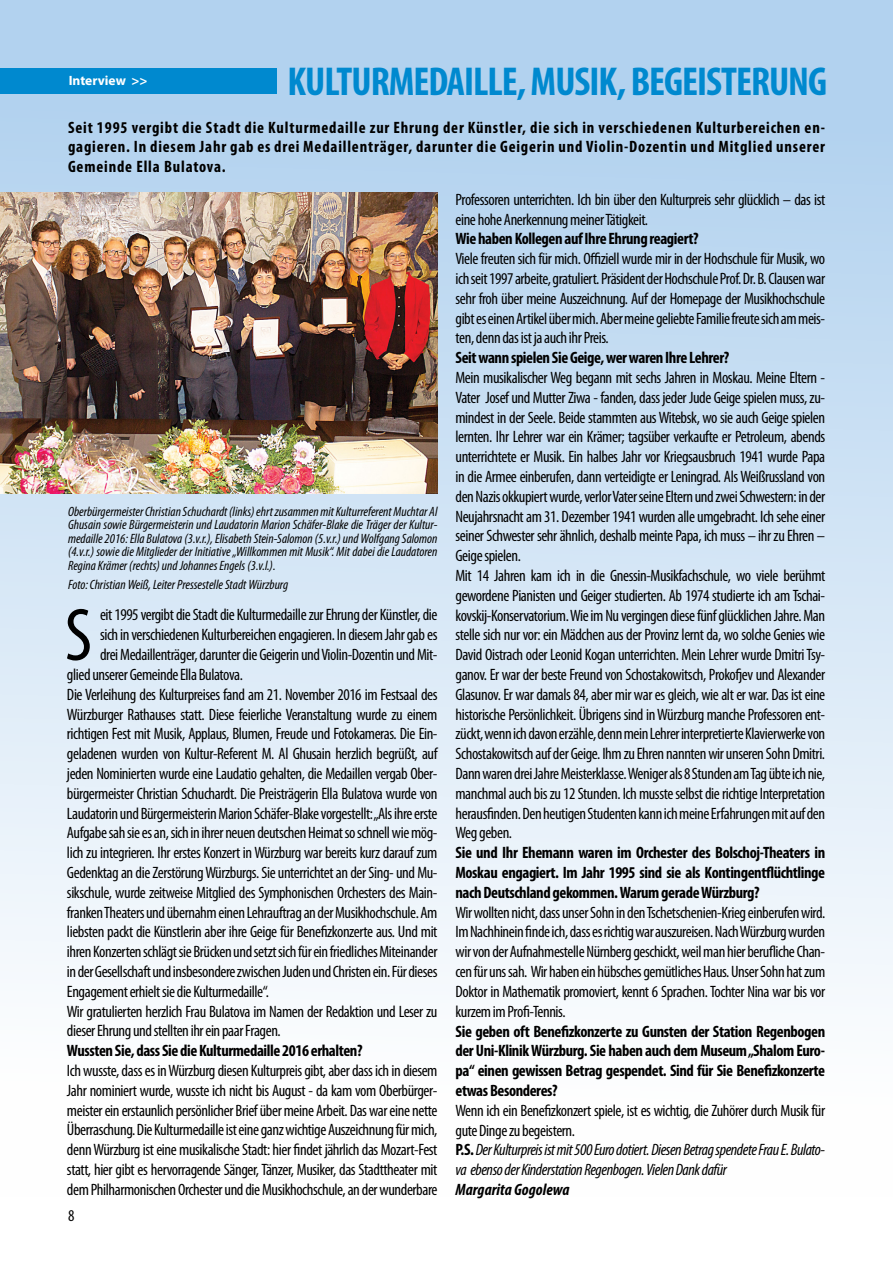
<style>
.page{position:relative;width:893px;height:1263px;background:#fff}
.page>*{position:absolute;margin:0;border:0;box-sizing:border-box;transform-origin:0 0}
.t1{font:condensed 75.3px "Myriad Pro";color:#000}
.t2{font:700 condensed 40.5px "Myriad Pro";letter-spacing:-.025em;color:#0089cf}
.t3{font:condensed 16.5px/19.8px "Myriad Pro";letter-spacing:-.025em;color:#000;text-align:justify}
.t4{font:700 condensed 16.5px/19.8px "Myriad Pro";letter-spacing:-.025em;color:#000;text-align:justify}
.t5{font:italic condensed 16.5px/19.8px "Myriad Pro";letter-spacing:-.025em;color:#000}
.t6{font:italic 700 condensed 16.5px "Myriad Pro";color:#000}
.t7{font:italic condensed 13.5px/13.5px "Myriad Pro";color:#000;text-align:justify}
.t8{font:700 13.5px "Myriad Pro";color:#fff}
.s1{font-style:normal}
.s2{font-weight:700;font-style:normal}
</style>
<div class="page">
<div style="left:0;top:0;width:892px;height:1197px;background:linear-gradient(to bottom,#abceed,#fff)"></div>
<div style="left:0;top:68px;width:276px;height:26px;background:#0089cf"></div>
<img style="left:0;top:193px;width:437px;height:300px">
<h2 class="t2" style="left:288px;top:59px;width:541px">KULTURMEDAILLE, MUSIK, BEGEISTERUNG</h2>
<p class="t4" style="left:68px;top:117px;width:758px">Seit 1995 vergibt die Stadt die Kulturmedaille zur Ehrung der Künstler, die sich in verschiedenen Kulturbereichen en&shy;gagieren. In diesem Jahr gab es drei Medaillenträger, darunter die Geigerin und Violin-Dozentin und Mitglied unserer Gemeinde Ella Bulatova.</p>
<p class="t8" style="left:69px;top:72px;width:80px">Interview &gt;&gt;</p>
<p class="t7" style="left:68px;top:505px;width:371px">Oberbürgermeister Christian Schuchardt (links) ehrt zusammen mit Kulturreferent Muchtar Al Ghusain sowie Bürgermeisterin und Laudatorin Marion Schäfer-Blake die Träger der Kultur&shy;medaille 2016: Ella Bulatova (3.v.r.), Elisabeth Stein-Salomon (5.v.r.) und Wolfgang Salomon (4.v.r.) sowie die Mitglieder der Initiative „Willkommen mit Musik“. Mit dabei die Laudatoren Regina Krämer (rechts) und Johannes Engels (3.v.l.).</p>
<p class="t7" style="left:68px;top:578px;width:222px">Foto: Christian Weiß, Leiter Pressestelle Stadt Würzburg</p>
<h1 class="t1" style="left:65px;top:594px;width:29px">S</h1>
<p class="t3" style="left:100px;top:605px;width:339px">eit 1995 vergibt die Stadt die Kulturmedaille zur Ehrung der Künstler, die</p>
<p class="t3" style="left:100px;top:625px;width:339px">sich in verschiedenen Kulturbereichen engagieren. In diesem Jahr gab es</p>
<p class="t3" style="left:100px;top:645px;width:339px">drei Medaillenträger, darunter die Geigerin und Violin-Dozentin und Mit-</p>
<p class="t3" style="left:67px;top:665px;width:178px">glied unserer Gemeinde Ella Bulatova.</p>
<p class="t3" style="left:67px;top:685px;width:372px">Die Verleihung des Kulturpreises fand am 21. November 2016 im Festsaal des</p>
<p class="t3" style="left:67px;top:704px;width:372px">Würzburger Rathauses statt. Diese feierliche Veranstaltung wurde zu einem</p>
<p class="t3" style="left:67px;top:724px;width:372px">richtigen Fest mit Musik, Applaus, Blumen, Freude und Fotokameras. Die Ein-</p>
<p class="t3" style="left:67px;top:744px;width:372px">geladenen wurden von Kultur-Referent M. Al Ghusain herzlich begrüßt, auf</p>
<p class="t3" style="left:67px;top:764px;width:372px">jeden Nominierten wurde eine Laudatio gehalten, die Medaillen vergab Ober-</p>
<p class="t3" style="left:67px;top:784px;width:372px">bürgermeister Christian Schuchardt. Die Preisträgerin Ella Bulatova wurde von</p>
<p class="t3" style="left:67px;top:803px;width:372px">Laudatorin und Bürgermeisterin Marion Schäfer-Blake vorgestellt: „Als ihre erste</p>
<p class="t3" style="left:67px;top:823px;width:372px">Aufgabe sah sie es an, sich in ihrer neuen deutschen Heimat so schnell wie mög-</p>
<p class="t3" style="left:67px;top:843px;width:372px">lich zu integrieren. Ihr erstes Konzert in Würzburg war bereits kurz darauf zum</p>
<p class="t3" style="left:67px;top:863px;width:372px">Gedenktag an die Zerstörung Würzburgs. Sie unterrichtet an der Sing- und Mu-</p>
<p class="t3" style="left:67px;top:883px;width:372px">sikschule, wurde zeitweise Mitglied des Symphonischen Orchesters des Main-</p>
<p class="t3" style="left:67px;top:902px;width:372px">franken Theaters und übernahm einen Lehrauftrag an der Musikhochschule. Am</p>
<p class="t3" style="left:67px;top:922px;width:372px">liebsten packt die Künstlerin aber ihre Geige für Benefizkonzerte aus. Und mit</p>
<p class="t3" style="left:67px;top:942px;width:372px">ihren Konzerten schlägt sie Brücken und setzt sich für ein friedliches Miteinander</p>
<p class="t3" style="left:67px;top:962px;width:372px">in der Gesellschaft und insbesondere zwischen Juden und Christen ein. Für dieses</p>
<p class="t3" style="left:67px;top:982px;width:204px">Engagement erhielt sie die Kulturmedaille“.</p>
<p class="t3" style="left:67px;top:1001px;width:372px">Wir gratulierten herzlich Frau Bulatova im Namen der Redaktion und Leser zu</p>
<p class="t3" style="left:67px;top:1021px;width:215px">dieser Ehrung und stellten ihr ein paar Fragen.</p>
<p class="t4" style="left:67px;top:1041px;width:297px">Wussten Sie, dass Sie die Kulturmedaille 2016 erhalten?</p>
<p class="t3" style="left:67px;top:1061px;width:372px">Ich wusste, dass es in Würzburg diesen Kulturpreis gibt, aber dass ich in diesem Jahr nominiert wurde, wusste ich nicht bis August - da kam vom Oberbürger&shy;meister ein erstaunlich persönlicher Brief über meine Arbeit. Das war eine nette Überraschung. Die Kulturmedaille ist eine ganz wichtige Auszeichnung für mich, denn Würzburg ist eine musikalische Stadt: hier findet jährlich das Mozart-Fest statt, hier gibt es hervorragende Sänger, Tänzer, Musiker, das Stadttheater mit dem Philharmonischen Orchester und die Musikhochschule, an der wunderbare</p>
<p class="t3" style="left:68px;top:1205px;width:8px">8</p>
<p class="t3" style="left:455px;top:190px;width:371px">Professoren unterrichten. Ich bin über den Kulturpreis sehr glücklich – das ist eine hohe Anerkennung meiner Tätigkeit.</p>
<p class="t4" style="left:455px;top:229px;width:245px">Wie haben Kollegen auf Ihre Ehrung reagiert?</p>
<p class="t3" style="left:455px;top:249px;width:371px">Viele freuten sich für mich. Offiziell wurde mir in der Hochschule für Musik, wo ich seit 1997 arbeite, gratuliert. Präsident der Hochschule Prof. Dr. B. Clausen war sehr froh über meine Auszeichnung. Auf der Homepage der Musikhochschule gibt es einen Artikel über mich. Aber meine geliebte Familie freute sich am meis&shy;ten, denn das ist ja auch ihr Preis.</p>
<p class="t4" style="left:455px;top:348px;width:275px">Seit wann spielen Sie Geige, wer waren Ihre Lehrer?</p>
<p class="t3" style="left:455px;top:368px;width:371px;text-align:left">Mein musikalischer Weg begann mit sechs Jahren in Moskau. Meine Eltern - Vater Josef und Mutter Ziwa - fanden, dass jeder Jude Geige spielen muss, zu&shy;mindest in der Seele. Beide stammten aus Witebsk, wo sie auch Geige spielen lernten. Ihr Lehrer war ein Krämer; tagsüber verkaufte er Petroleum, abends unterrichtete er Musik. Ein halbes Jahr vor Kriegsausbruch 1941 wurde Papa in die Armee einberufen, dann verteidigte er Leningrad. Als Weißrussland von den Nazis okkupiert wurde, verlor Vater seine Eltern und zwei Schwestern: in der Neujahrsnacht am 31. Dezember 1941 wurden alle umgebracht. Ich sehe einer seiner Schwester sehr ähnlich, deshalb meinte Papa, ich muss – ihr zu Ehren – Geige spielen.<br>Mit 14 Jahren kam ich in die Gnessin-Musikfachschule, wo viele berühmt gewordene Pianisten und Geiger studierten. Ab 1974 studierte ich am Tschai&shy;kovskij-Konservatorium. Wie im Nu vergingen diese fünf glücklichen Jahre. Man stelle sich nur vor: ein Mädchen aus der Provinz lernt da, wo solche Genies wie David Oistrach oder Leonid Kogan unterrichten. Mein Lehrer wurde Dmitri Tsy&shy;ganov. Er war der beste Freund von Schostakowitsch, Prokofjev und Alexander Glasunov. Er war damals 84, aber mir war es gleich, wie alt er war. Das ist eine historische Persönlichkeit. Übrigens sind in Würzburg manche Professoren ent&shy;zückt, wenn ich davon erzähle, denn mein Lehrer interpretierte Klavierwerke von Schostakowitsch auf der Geige. Ihm zu Ehren nannten wir unseren Sohn Dmitri.<br>Dann waren drei Jahre Meisterklasse. Weniger als 8 Stunden am Tag übte ich nie, manchmal auch bis zu 12 Stunden. Ich musste selbst die richtige Interpretation herausfinden. Den heutigen Studenten kann ich meine Erfahrungen mit auf den Weg geben.</p>
<p class="t4" style="left:455px;top:843px;width:371px">Sie und Ihr Ehemann waren im Orchester des Bolschoj-Theaters in Moskau engagiert. Im Jahr 1995 sind sie als Kontingentflüchtlinge nach Deutschland gekommen. Warum gerade Würzburg?</p>
<p class="t3" style="left:455px;top:903px;width:371px">Wir wollten nicht, dass unser Sohn in den Tschetschenien-Krieg einberufen wird.<br>Im Nachhinein finde ich, dass es richtig war auszureisen. Nach Würzburg wurden wir von der Aufnahmestelle Nürnberg geschickt, weil man hier berufliche Chan&shy;cen für uns sah. Wir haben ein hübsches gemütliches Haus. Unser Sohn hat zum Doktor in Mathematik promoviert, kennt 6 Sprachen. Tochter Nina war bis vor kurzem im Profi-Tennis.</p>
<p class="t4" style="left:455px;top:1021px;width:371px">Sie geben oft Benefizkonzerte zu Gunsten der Station Regenbogen der Uni-Klinik Würzburg. Sie haben auch dem Museum „Shalom Euro&shy;pa“ einen gewissen Betrag gespendet. Sind für Sie Benefizkonzerte etwas Besonderes?</p>
<p class="t5" style="left:455px;top:1101px;width:371px"><span class="s1">Wenn ich ein Benefizkonzert spiele, ist es wichtig, die Zuhörer durch Musik für gute Dinge zu begeistern.<br></span><span class="s2">P.S.</span> Der Kulturpreis ist mit 500 Euro dotiert. Diesen Betrag spendete Frau E. Bulato&shy;va ebenso der Kinderstation Regenbogen. Vielen Dank dafür</p>
<p class="t6" style="left:455px;top:1181px;width:115px">Margarita Gogolewa</p>
</div>
